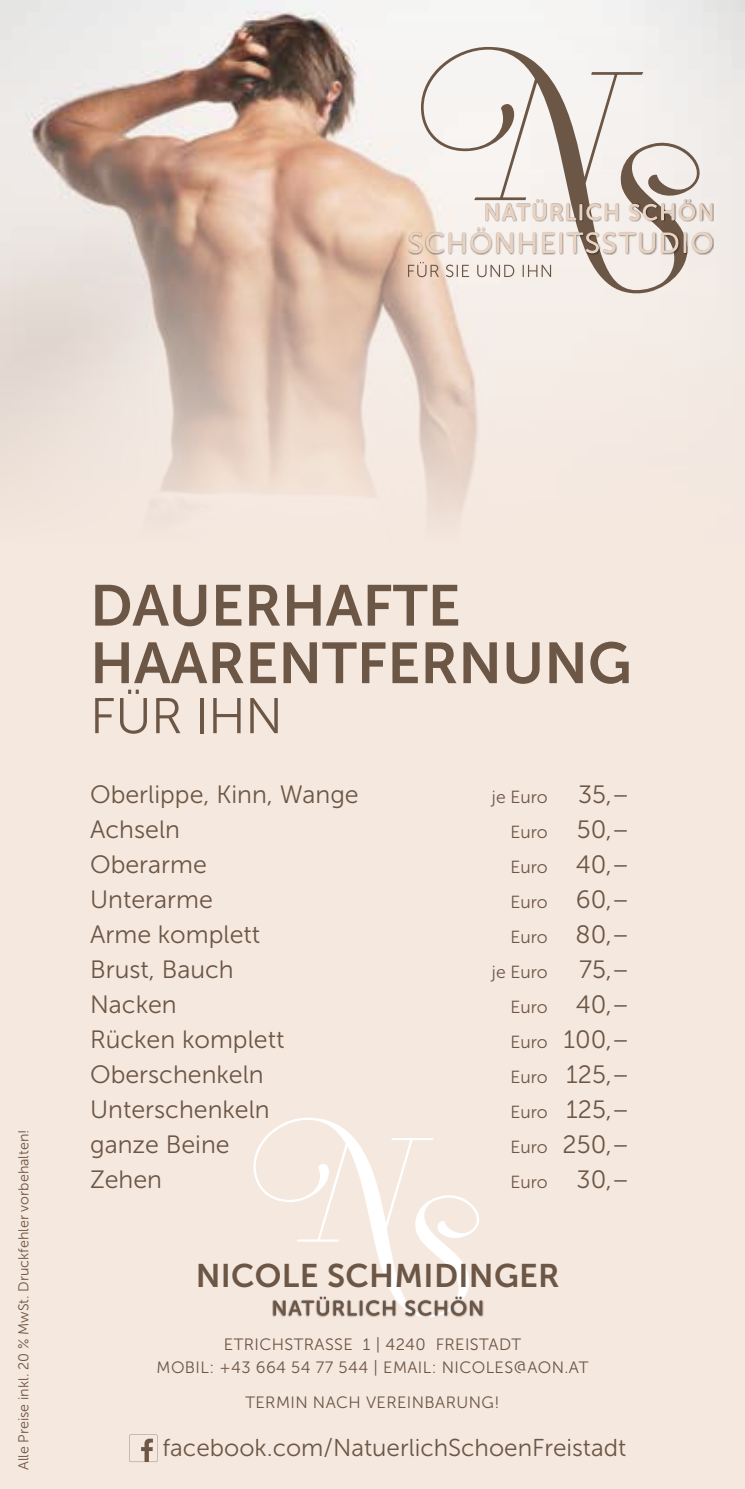
<style>
.page{position:relative;width:745px;height:1489px;background:#fff}
.page>*{position:absolute;margin:0;border:0;box-sizing:border-box;transform-origin:0 0}
.t1{font:57.5px/57.5px "Museo Sans 700";color:#6c5645}
.t2{font:50px "Museo Sans 300";letter-spacing:-.01em;color:#6c5645}
.t3{font:32.75px "Museo Sans 700";letter-spacing:.01em;color:#6c5645}
.t4{font:25px "Museo Sans 300";color:#6c5645}
.t5{font:24.25px "Museo Sans 300";color:#6c5645}
.t6{font:17.5px "Museo Sans 300";color:#6c5645}
.t7{font:16.5px/22.5px "Museo Sans 300";letter-spacing:.025em;color:#6c5645;text-align:center}
.t8{font:14.25px "Museo Sans 300";color:#6c5645}
.s1{font-size:25px}
.s2{font-size:17.5px}
</style>
<div class="page">
<div style="left:0;top:0;width:744px;height:1488px;background:#f5e8df"></div>
<img style="left:0;top:0;width:744px;height:512px">
<svg style="left:420px;top:47px;width:279px;height:246px"></svg>
<svg style="left:407px;top:262px;width:143px;height:15px"></svg>
<div style="left:408px;top:226px;width:305px;height:29px;background:#000;opacity:.45"></div>
<svg style="left:408px;top:227px;width:304px;height:26px"></svg>
<div style="left:484px;top:199px;width:229px;height:23px;background:#000;opacity:.45"></div>
<svg style="left:485px;top:200px;width:227px;height:21px"></svg>
<svg style="left:253px;top:1118px;width:226px;height:177px"></svg>
<div style="left:272px;top:1295px;width:212px;height:22px;background:#000;opacity:.45"></div>
<svg style="left:273px;top:1296px;width:209px;height:19px"></svg>
<svg style="left:129px;top:1434px;width:28px;height:27px"></svg>
<p class="t8" style="left:16px;top:1469px;width:342px;rotate:-90deg">Alle Preise inkl. 20 % MwSt. Druckfehler vorbehalten!</p>
<h1 class="t1" style="left:90px;top:577px;width:542px">DAUERHAFTE<br>HAARENTFERNUNG</h1>
<h2 class="t2" style="left:90px;top:689px;width:194px">FÜR IHN</h2>
<p class="t4" style="left:90px;top:781px;width:270px">Oberlippe, Kinn, Wange</p>
<p class="t6" style="left:491px;top:787px;width:139px">je Euro <span class="s1">35,–</span></p>
<p class="t4" style="left:90px;top:816px;width:91px">Achseln</p>
<p class="t6" style="left:510px;top:822px;width:121px">Euro <span class="s1">50,–</span></p>
<p class="t4" style="left:90px;top:851px;width:118px">Oberarme</p>
<p class="t6" style="left:510px;top:857px;width:121px">Euro <span class="s1">40,–</span></p>
<p class="t4" style="left:90px;top:886px;width:124px">Unterarme</p>
<p class="t6" style="left:510px;top:892px;width:121px">Euro <span class="s1">60,–</span></p>
<p class="t4" style="left:90px;top:921px;width:172px">Arme komplett</p>
<p class="t6" style="left:510px;top:927px;width:121px">Euro <span class="s1">80,–</span></p>
<p class="t4" style="left:90px;top:956px;width:145px">Brust, Bauch</p>
<p class="t6" style="left:491px;top:962px;width:57px">je Euro</p>
<p class="t4" style="left:578px;top:956px;width:52px">75,–</p>
<p class="t4" style="left:90px;top:991px;width:88px">Nacken</p>
<p class="t6" style="left:510px;top:997px;width:121px">Euro <span class="s1">40,–</span></p>
<p class="t4" style="left:90px;top:1026px;width:196px">Rücken komplett</p>
<p class="t4" style="left:510px;top:1026px;width:121px"><span class="s2">Euro</span> 100,–</p>
<p class="t4" style="left:90px;top:1061px;width:175px">Oberschenkeln</p>
<p class="t4" style="left:510px;top:1061px;width:121px"><span class="s2">Euro</span> 125,–</p>
<p class="t4" style="left:90px;top:1096px;width:181px">Unterschenkeln</p>
<p class="t4" style="left:510px;top:1096px;width:121px"><span class="s2">Euro</span> 125,–</p>
<p class="t4" style="left:90px;top:1131px;width:141px">ganze Beine</p>
<p class="t4" style="left:510px;top:1131px;width:121px"><span class="s2">Euro</span> 250,–</p>
<p class="t4" style="left:90px;top:1166px;width:73px">Zehen</p>
<p class="t6" style="left:510px;top:1172px;width:121px">Euro <span class="s1">30,–</span></p>
<h3 class="t3" style="left:195px;top:1257px;width:365px">NICOLE SCHMIDINGER</h3>
<p class="t7" style="left:156px;top:1333px;width:433px">ETRICHSTRASSE 1 | 4240 FREISTADT<br>MOBIL: +43 664 54 77 544 | EMAIL: NICOLES@AON.AT</p>
<p class="t7" style="left:245px;top:1390px;width:255px">TERMIN NACH VEREINBARUNG!</p>
<p class="t5" style="left:162px;top:1434px;width:465px">facebook.com/NatuerlichSchoenFreistadt</p>
</div>
